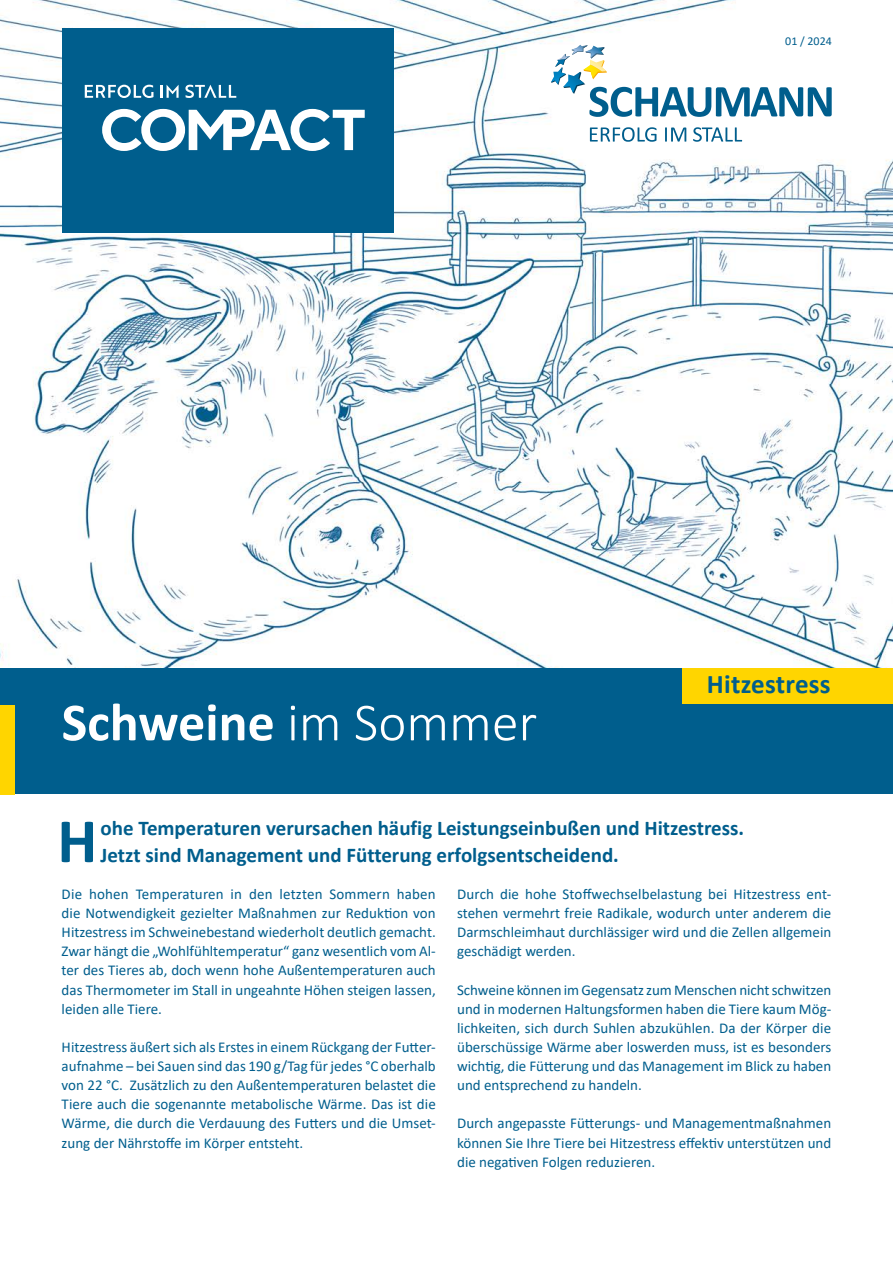
<style>
.page{position:relative;width:893px;height:1263px;background:#fff}
.page>*{position:absolute;margin:0;border:0;box-sizing:border-box;transform-origin:0 0}
.t1{font:700 63.6px "Calibri";color:#005e8d}
.t2{font:700 54px "Calibri";color:#fff}
.t3{font:700 27px "Calibri";letter-spacing:.01em;color:#005e8d}
.t4{font:700 21px/27px "Calibri";color:#005e8d}
.t5{font:15px/19px "Calibri";color:#005e8d;text-align:justify}
.t6{font:12px "Calibri";color:#005e8d}
.s1{font-weight:300}
</style>
<div class="page">
<img style="left:0;top:0;width:893px;height:669px">
<div style="left:0;top:669px;width:893px;height:125px;background:#005e8d"></div>
<div style="left:0;top:705px;width:15px;height:89px;background:#ffd500"></div>
<div style="left:682px;top:669px;width:211px;height:35px;background:#ffd500"></div>
<svg style="left:590px;top:127px;width:66px;height:15px"></svg>
<svg style="left:665px;top:127px;width:21px;height:15px"></svg>
<svg style="left:693px;top:127px;width:49px;height:15px"></svg>
<svg style="left:551px;top:45px;width:281px;height:72px"></svg>
<img style="left:572px;top:45px;width:15px;height:9px">
<div style="left:62px;top:29px;width:331px;height:204px;background:#005e8d"></div>
<svg style="left:102px;top:109px;width:263px;height:42px"></svg>
<svg style="left:85px;top:85px;width:68px;height:13px"></svg>
<svg style="left:160px;top:85px;width:19px;height:13px"></svg>
<svg style="left:185px;top:85px;width:51px;height:13px"></svg>
<div style="left:0;top:477px;width:11px;height:119px;background:#fff"></div>
<p class="t6" style="left:785px;top:33px;width:48px">01 / 2024</p>
<h2 class="t2" style="left:62px;top:684px;width:477px">Schweine <span class="s1">im Sommer</span></h2>
<h3 class="t3" style="left:707px;top:665px;width:125px">Hitzestress</h3>
<h1 class="t1" style="left:57px;top:796px;width:42px">H</h1>
<h3 class="t4" style="left:101px;top:814px;width:645px">ohe Temperaturen verursachen häufig Leistungseinbußen und Hitzestress.<br>Jetzt sind Management und Fütterung erfolgsentscheidend.</h3>
<p class="t5" style="left:62px;top:884px;width:376px">Die hohen Temperaturen in den letzten Sommern haben die Notwendigkeit gezielter Maßnahmen zur Reduktion von Hitzestress im Schweinebestand wiederholt deutlich gemacht.<br>Zwar hängt die „Wohlfühltemperatur“ ganz wesentlich vom Al&shy;ter des Tieres ab, doch wenn hohe Außentemperaturen auch das Thermometer im Stall in ungeahnte Höhen steigen lassen, leiden alle Tiere.</p>
<p class="t5" style="left:62px;top:1037px;width:376px">Hitzestress äußert sich als Erstes in einem Rückgang der Futter&shy;aufnahme – bei Sauen sind das 190 g/Tag für jedes °C oberhalb von 22 °C. Zusätzlich zu den Außentemperaturen belastet die Tiere auch die sogenannte metabolische Wärme. Das ist die Wärme, die durch die Verdauung des Futters und die Umset&shy;zung der Nährstoffe im Körper entsteht.</p>
<p class="t5" style="left:457px;top:884px;width:376px">Durch die hohe Stoffwechselbelastung bei Hitzestress ent&shy;stehen vermehrt freie Radikale, wodurch unter anderem die Darmschleimhaut durchlässiger wird und die Zellen allgemein geschädigt werden.</p>
<p class="t5" style="left:457px;top:980px;width:376px">Schweine können im Gegensatz zum Menschen nicht schwitzen und in modernen Haltungsformen haben die Tiere kaum Mög&shy;lichkeiten, sich durch Suhlen abzukühlen. Da der Körper die überschüssige Wärme aber loswerden muss, ist es besonders wichtig, die Fütterung und das Management im Blick zu haben und entsprechend zu handeln.</p>
<p class="t5" style="left:457px;top:1113px;width:376px">Durch angepasste Fütterungs- und Managementmaßnahmen können Sie Ihre Tiere bei Hitzestress effektiv unterstützen und die negativen Folgen reduzieren.</p>
</div>
